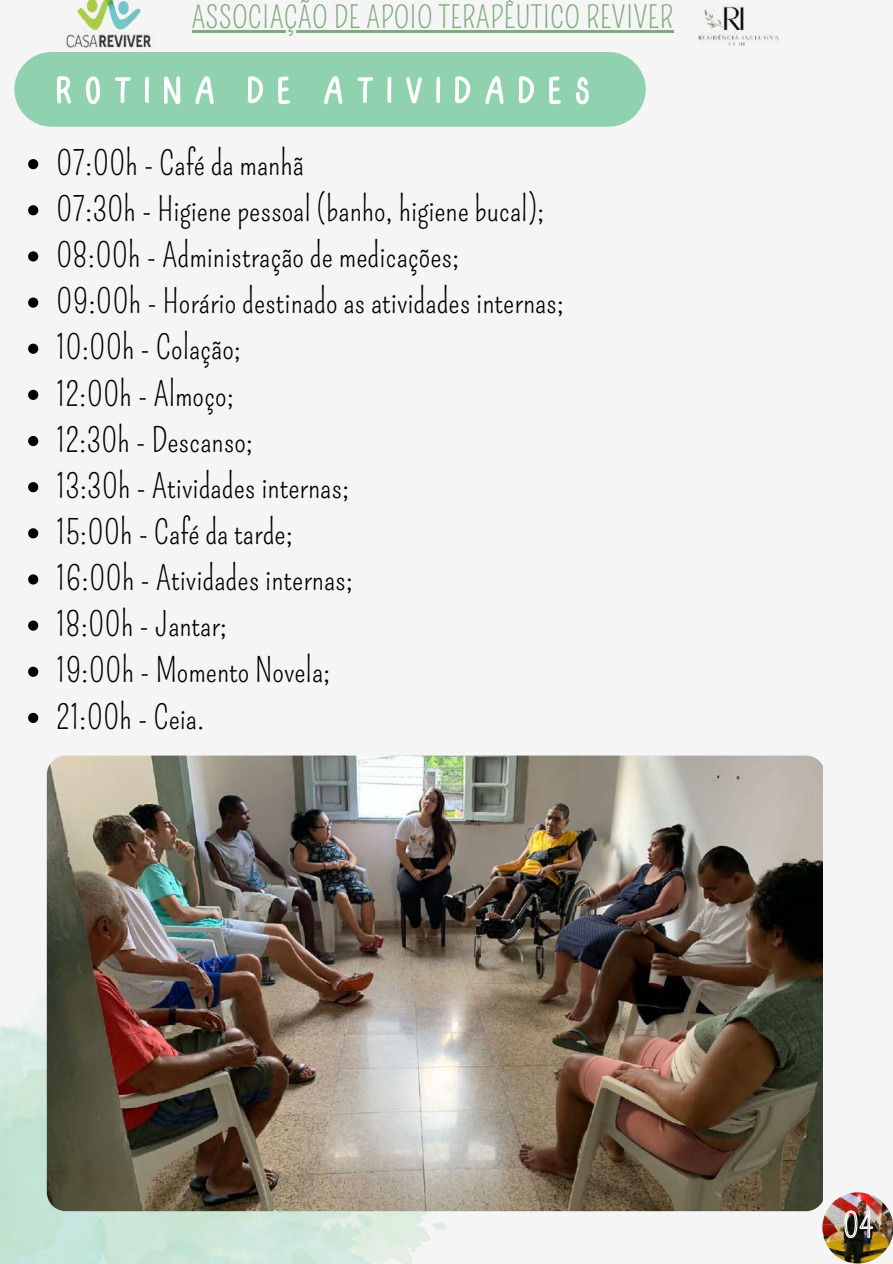
<style>
.page{position:relative;width:893px;height:1264px;background:#fff}
.page>*{position:absolute;margin:0;border:0;box-sizing:border-box;transform-origin:0 0}
.t1{font:79.5px "Better Together Spaced";color:#fff}
.t2{font:33px/46.2px "Pompiere";color:#000}
.t3{font:30px "Pompiere";letter-spacing:.02em;color:#7daa7b}
</style>
<div class="page">
<div style="left:0;top:0;width:892px;height:1263px;background:#f5f5f5"></div>
<img style="left:66px;top:0;width:86px;height:48px">
<img style="left:822px;top:1192px;width:70px;height:71px;border-radius:50%">
<img style="left:0;top:896px;width:466px;height:367px">
<div style="left:14px;top:52px;width:631px;height:75px;background:#90d2b0;border-radius:37px"></div>
<img style="left:47px;top:755px;width:775px;height:456px">
<hr style="left:192px;top:31px;width:481px;height:2px;background:#7daa7b">
<svg style="left:28px;top:159px;width:10px;height:10px"></svg>
<svg style="left:28px;top:205px;width:10px;height:10px"></svg>
<svg style="left:28px;top:251px;width:10px;height:10px"></svg>
<svg style="left:28px;top:297px;width:10px;height:10px"></svg>
<svg style="left:28px;top:343px;width:10px;height:11px"></svg>
<svg style="left:28px;top:390px;width:10px;height:10px"></svg>
<svg style="left:28px;top:436px;width:10px;height:10px"></svg>
<svg style="left:28px;top:482px;width:10px;height:10px"></svg>
<svg style="left:28px;top:528px;width:10px;height:10px"></svg>
<svg style="left:28px;top:574px;width:10px;height:10px"></svg>
<svg style="left:28px;top:620px;width:10px;height:10px"></svg>
<svg style="left:28px;top:666px;width:10px;height:10px"></svg>
<svg style="left:28px;top:712px;width:10px;height:11px"></svg>
<svg style="left:843px;top:1209px;width:31px;height:30px"></svg>
<img style="left:698px;top:5px;width:81px;height:41px">
<p class="t3" style="left:192px;top:0;width:483px">ASSOCIAÇÃO DE APOIO TERAPÊUTICO REVIVER</p>
<h1 class="t1" style="left:57px;top:44px;width:548px">ROTINA DE ATIVIDADES</h1>
<p class="t2" style="left:56px;top:141px;width:509px">07:00h - Café da manhã<br>07:30h - Higiene pessoal (banho, higiene bucal);<br>08:00h - Administração de medicações;<br>09:00h - Horário destinado as atividades internas;<br>10:00h - Colação;<br>12:00h - Almoço;<br>12:30h - Descanso;<br>13:30h - Atividades internas;<br>15:00h - Café da tarde;<br>16:00h - Atividades internas;<br>18:00h - Jantar;<br>19:00h - Momento Novela;<br>21:00h - Ceia.</p>
</div>
